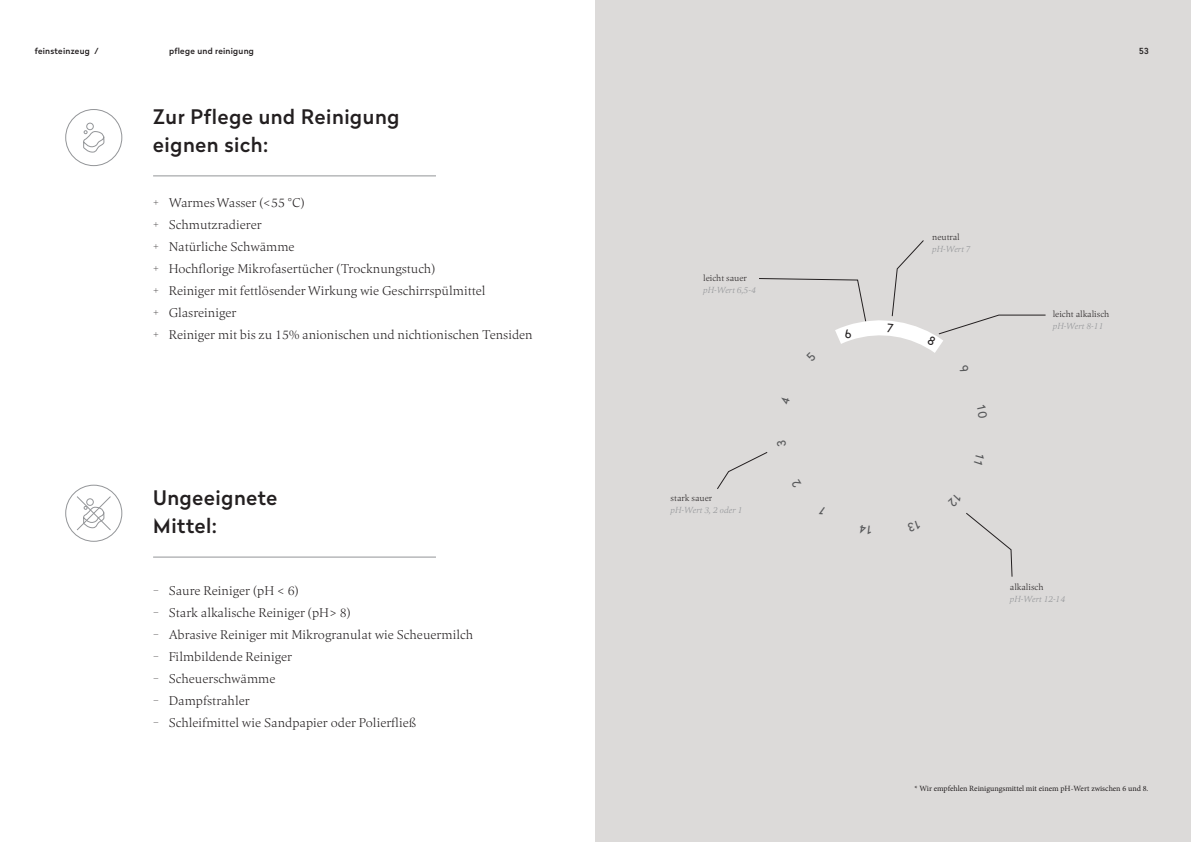
<style>
.page{position:relative;width:1191px;height:842px;background:#fff}
.page>*{position:absolute;margin:0;border:0;box-sizing:border-box;transform-origin:0 0}
.t1{font:500 20px "Radikal";letter-spacing:.03em;color:#231f20}
.t2{font:300 13px "Quant";color:#231f20}
.t3{font:italic 300 9px "Quant";color:#939598}
.t4{font:300 9px "Quant";color:#231f20}
.t5{font:500 8.4px "Radikal";letter-spacing:.03em;color:#231f20}
.t6{font:8px "Minion Pro";color:#231f20}
.s1{font-family:"Radikal";font-weight:100}
</style>
<div class="page">
<div style="left:595px;top:0;width:596px;height:842px;background:#dcdad9"></div>
<hr style="left:153px;top:557px;width:283px;height:1px;background:#939598">
<div style="left:66px;top:109px;width:56px;height:57px;border:1px solid #939598;border-radius:50%"></div>
<div style="left:66px;top:485px;width:56px;height:56px;border:1px solid #939598;border-radius:50%"></div>
<svg style="left:83px;top:122px;width:21px;height:30px"></svg>
<svg style="left:77px;top:496px;width:34px;height:34px"></svg>
<svg style="left:717px;top:452px;width:50px;height:37px"></svg>
<svg style="left:966px;top:513px;width:46px;height:64px"></svg>
<hr style="left:153px;top:176px;width:283px;height:1px;background:#939598">
<svg style="left:759px;top:240px;width:286px;height:113px"></svg>
<p class="t5" style="left:35px;top:45px;width:65px">feinsteinzeug /</p>
<p class="t5" style="left:169px;top:45px;width:86px">pflege und reinigung</p>
<p class="t1" style="left:153px;top:103px;width:248px">Zur Pflege und Reinigung</p>
<p class="t1" style="left:153px;top:131px;width:116px">eignen sich:</p>
<p class="t2" style="left:153px;top:194px;width:153px"><span class="s1">+</span> Warmes Wasser (&lt;55 °C)</p>
<p class="t2" style="left:153px;top:216px;width:110px"><span class="s1">+</span> Schmutzradierer</p>
<p class="t2" style="left:153px;top:238px;width:143px"><span class="s1">+</span> Natürliche Schwämme</p>
<p class="t2" style="left:153px;top:260px;width:283px"><span class="s1">+</span> Hochflorige Mikrofasertücher (Trocknungstuch)</p>
<p class="t2" style="left:153px;top:282px;width:334px"><span class="s1">+</span> Reiniger mit fettlösender Wirkung wie Geschirrspülmittel</p>
<p class="t2" style="left:153px;top:304px;width:85px"><span class="s1">+</span> Glasreiniger</p>
<p class="t2" style="left:153px;top:326px;width:381px"><span class="s1">+</span> Reiniger mit bis zu 15% anionischen und nichtionischen Tensiden</p>
<p class="t1" style="left:153px;top:483px;width:126px">Ungeeignete</p>
<p class="t1" style="left:153px;top:511px;width:65px">Mittel:</p>
<p class="t2" style="left:153px;top:582px;width:147px"><span class="s1">-</span> Saure Reiniger (pH &lt; 6)</p>
<p class="t2" style="left:153px;top:604px;width:199px"><span class="s1">-</span> Stark alkalische Reiniger (pH&gt; 8)</p>
<p class="t2" style="left:153px;top:626px;width:321px"><span class="s1">-</span> Abrasive Reiniger mit Mikrogranulat wie Scheuermilch</p>
<p class="t2" style="left:153px;top:648px;width:141px"><span class="s1">-</span> Filmbildende Reiniger</p>
<p class="t2" style="left:153px;top:670px;width:124px"><span class="s1">-</span> Scheuerschwämme</p>
<p class="t2" style="left:153px;top:692px;width:98px"><span class="s1">-</span> Dampfstrahler</p>
<p class="t2" style="left:153px;top:714px;width:264px"><span class="s1">-</span> Schleifmittel wie Sandpapier oder Polierfließ</p>
<p class="t4" style="left:703px;top:272px;width:45px">leicht sauer</p>
<p class="t3" style="left:703px;top:284px;width:54px">pH-Wert 6,5-4</p>
<p class="t4" style="left:670px;top:492px;width:43px">stark sauer</p>
<p class="t3" style="left:670px;top:504px;width:74px">pH-Wert 3, 2 oder 1</p>
<p class="t4" style="left:932px;top:231px;width:29px">neutral</p>
<p class="t3" style="left:932px;top:243px;width:40px">pH-Wert 7</p>
<p class="t5" style="left:1139px;top:45px;width:11px">53</p>
<p class="t4" style="left:1052px;top:308px;width:58px">leicht alkalisch</p>
<p class="t3" style="left:1052px;top:320px;width:52px">pH-Wert 8-11</p>
<p class="t4" style="left:1010px;top:581px;width:35px">alkalisch</p>
<p class="t3" style="left:1010px;top:593px;width:57px">pH-Wert 12-14</p>
<p class="t6" style="left:914px;top:783px;width:236px">* Wir empfehlen Reinigungsmittel mit einem pH-Wert zwischen 6 und 8.</p>
</div>
